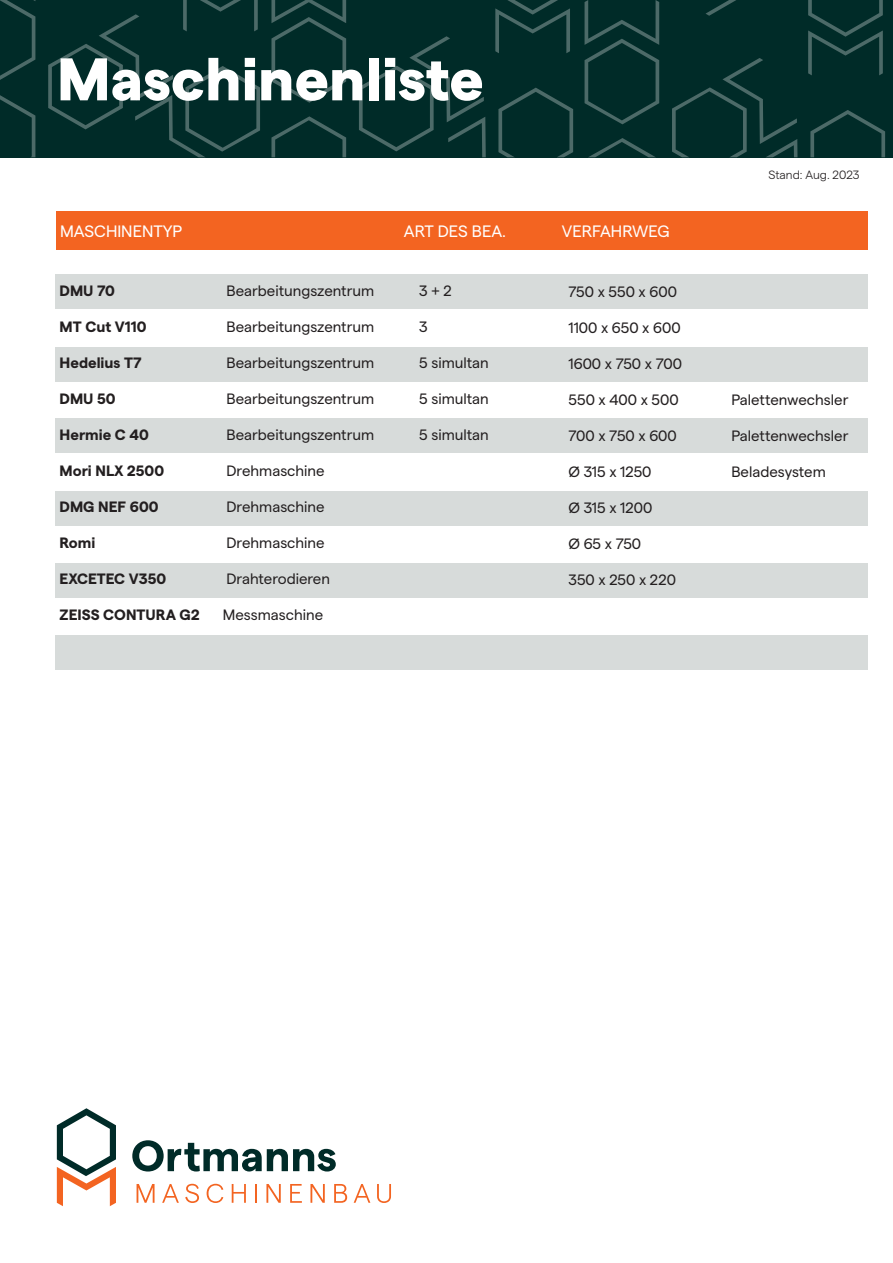
<style>
.page{position:relative;width:893px;height:1263px;background:#fff}
.page>*{position:absolute;margin:0;border:0;box-sizing:border-box;transform-origin:0 0}
.t1{font:800 60px "Matter";color:#fff}
.t2{font:16.5px "Matter";color:#fff}
.t3{font:15px "Matter";color:#231f20}
.t4{font:700 15px "Matter";color:#231f20}
.t5{font:300 12px "Matter";color:#231f20}
</style>
<div class="page">
<div style="left:55px;top:275px;width:812px;height:34px;background:#d7dbda"></div>
<div style="left:55px;top:347px;width:812px;height:34px;background:#d7dbda"></div>
<div style="left:55px;top:419px;width:812px;height:34px;background:#d7dbda"></div>
<div style="left:55px;top:491px;width:812px;height:34px;background:#d7dbda"></div>
<div style="left:55px;top:563px;width:812px;height:34px;background:#d7dbda"></div>
<div style="left:55px;top:636px;width:812px;height:34px;background:#d7dbda"></div>
<div style="left:0;top:0;width:893px;height:157px;background:#002b28"></div>
<svg style="left:495px;top:0;width:75px;height:53px"></svg>
<svg style="left:808px;top:0;width:75px;height:75px"></svg>
<svg style="left:706px;top:0;width:30px;height:16px"></svg>
<svg style="left:589px;top:138px;width:66px;height:19px"></svg>
<svg style="left:585px;top:0;width:74px;height:124px"></svg>
<svg style="left:498px;top:88px;width:75px;height:69px"></svg>
<svg style="left:271px;top:116px;width:75px;height:41px"></svg>
<svg style="left:271px;top:0;width:75px;height:103px"></svg>
<svg style="left:359px;top:36px;width:127px;height:121px"></svg>
<svg style="left:810px;top:110px;width:75px;height:47px"></svg>
<svg style="left:672px;top:58px;width:125px;height:99px"></svg>
<svg style="left:0;top:95px;width:35px;height:62px"></svg>
<svg style="left:0;top:0;width:35px;height:80px"></svg>
<svg style="left:48px;top:0;width:212px;height:157px"></svg>
<svg style="left:57px;top:1108px;width:59px;height:98px"></svg>
<svg style="left:132px;top:1140px;width:204px;height:31px"></svg>
<svg style="left:137px;top:1184px;width:18px;height:19px"></svg>
<svg style="left:162px;top:1184px;width:17px;height:19px"></svg>
<svg style="left:185px;top:1184px;width:14px;height:19px"></svg>
<svg style="left:207px;top:1184px;width:16px;height:19px"></svg>
<svg style="left:232px;top:1184px;width:14px;height:19px"></svg>
<svg style="left:255px;top:1184px;width:2px;height:19px"></svg>
<svg style="left:266px;top:1184px;width:15px;height:19px"></svg>
<svg style="left:290px;top:1184px;width:12px;height:19px"></svg>
<svg style="left:310px;top:1184px;width:15px;height:19px"></svg>
<svg style="left:334px;top:1184px;width:13px;height:19px"></svg>
<svg style="left:354px;top:1184px;width:16px;height:19px"></svg>
<svg style="left:377px;top:1184px;width:14px;height:19px"></svg>
<div style="left:56px;top:211px;width:811px;height:39px;background:#f36421"></div>
<h1 class="t1" style="left:57px;top:34px;width:428px">Maschinenliste</h1>
<p class="t2" style="left:60px;top:219px;width:124px">MASCHINENTYP</p>
<p class="t2" style="left:404px;top:219px;width:104px">ART DES BEA.</p>
<p class="t2" style="left:562px;top:219px;width:109px">VERFAHRWEG</p>
<p class="t4" style="left:60px;top:280px;width:57px">DMU 70</p>
<p class="t4" style="left:60px;top:316px;width:88px">MT Cut V110</p>
<p class="t4" style="left:60px;top:352px;width:83px">Hedelius T7</p>
<p class="t4" style="left:60px;top:388px;width:58px">DMU 50</p>
<p class="t4" style="left:60px;top:424px;width:91px">Hermie C 40</p>
<p class="t4" style="left:60px;top:460px;width:106px">Mori NLX 2500</p>
<p class="t4" style="left:60px;top:496px;width:100px">DMG NEF 600</p>
<p class="t4" style="left:60px;top:532px;width:37px">Romi</p>
<p class="t4" style="left:60px;top:568px;width:108px">EXCETEC V350</p>
<p class="t4" style="left:60px;top:604px;width:142px">ZEISS CONTURA G2</p>
<p class="t3" style="left:227px;top:280px;width:149px">Bearbeitungszentrum</p>
<p class="t3" style="left:227px;top:316px;width:149px">Bearbeitungszentrum</p>
<p class="t3" style="left:227px;top:352px;width:149px">Bearbeitungszentrum</p>
<p class="t3" style="left:227px;top:388px;width:149px">Bearbeitungszentrum</p>
<p class="t3" style="left:227px;top:424px;width:149px">Bearbeitungszentrum</p>
<p class="t3" style="left:227px;top:460px;width:100px">Drehmaschine</p>
<p class="t3" style="left:227px;top:496px;width:100px">Drehmaschine</p>
<p class="t3" style="left:227px;top:532px;width:100px">Drehmaschine</p>
<p class="t3" style="left:227px;top:568px;width:105px">Drahterodieren</p>
<p class="t3" style="left:223px;top:604px;width:102px">Messmaschine</p>
<p class="t3" style="left:419px;top:280px;width:34px">3 + 2</p>
<p class="t3" style="left:419px;top:316px;width:10px">3</p>
<p class="t3" style="left:419px;top:352px;width:71px">5 simultan</p>
<p class="t3" style="left:419px;top:388px;width:71px">5 simultan</p>
<p class="t3" style="left:419px;top:424px;width:71px">5 simultan</p>
<p class="t3" style="left:568px;top:280px;width:110px">750 x 550 x 600</p>
<p class="t3" style="left:568px;top:316px;width:114px">1100 x 650 x 600</p>
<p class="t3" style="left:568px;top:352px;width:115px">1600 x 750 x 700</p>
<p class="t3" style="left:568px;top:388px;width:112px">550 x 400 x 500</p>
<p class="t3" style="left:568px;top:424px;width:110px">700 x 750 x 600</p>
<p class="t3" style="left:568px;top:460px;width:85px">Ø 315 x 1250</p>
<p class="t3" style="left:568px;top:496px;width:85px">Ø 315 x 1200</p>
<p class="t3" style="left:568px;top:532px;width:74px">Ø 65 x 750</p>
<p class="t3" style="left:568px;top:568px;width:109px">350 x 250 x 220</p>
<p class="t5" style="left:768px;top:166px;width:93px">Stand: Aug. 2023</p>
<p class="t3" style="left:731px;top:388px;width:119px">Palettenwechsler</p>
<p class="t3" style="left:731px;top:424px;width:119px">Palettenwechsler</p>
<p class="t3" style="left:731px;top:460px;width:96px">Beladesystem</p>
</div>
